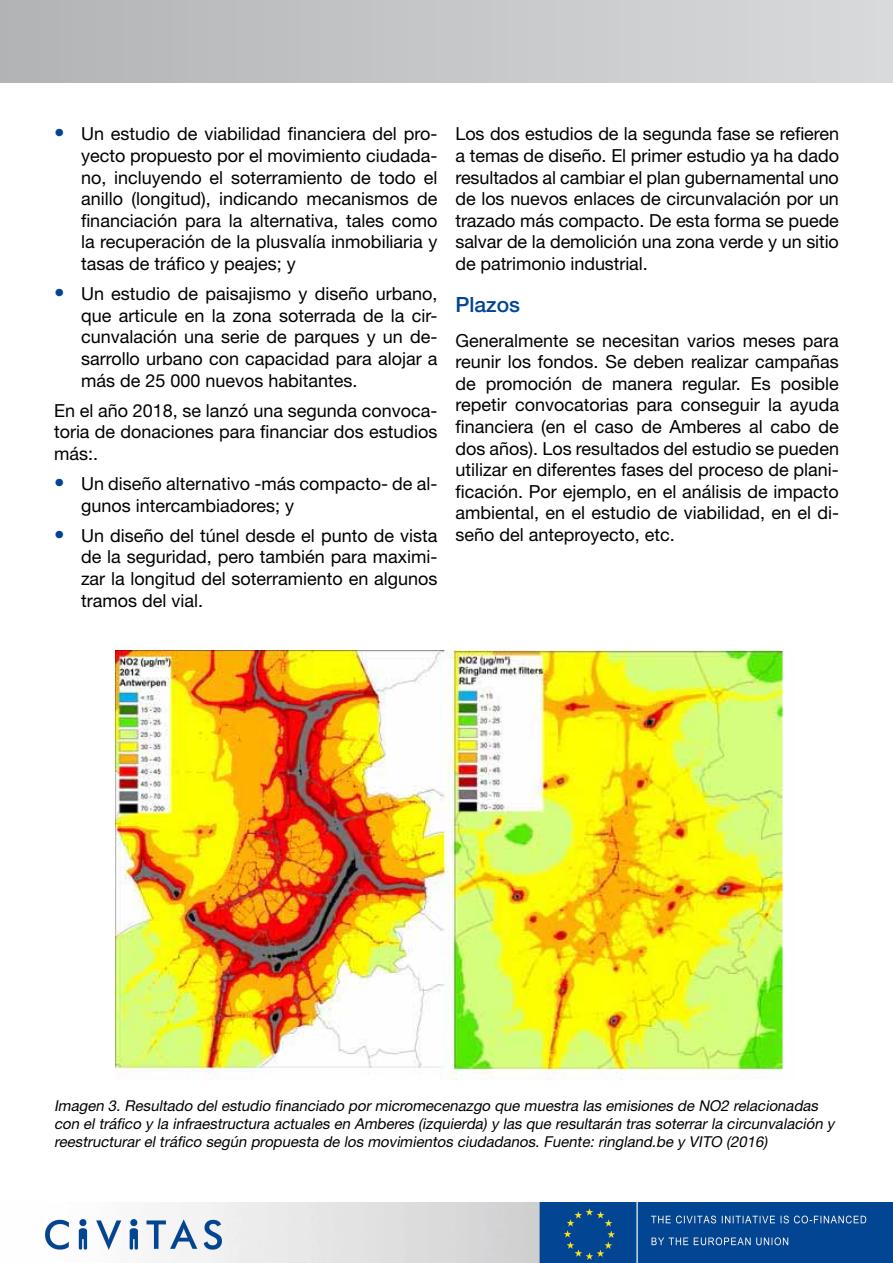
<style>
.page{position:relative;width:893px;height:1263px;background:#fff}
.page>*{position:absolute;margin:0;border:0;box-sizing:border-box;transform-origin:0 0}
.t1{font:500 21px "Helvetica Neue LT Pro";color:#004494}
.t2{font:18px/21.6px "Helvetica Neue LT Pro";color:#000;text-align:justify}
.t3{font:italic 15px/18px "Helvetica Neue LT Pro";color:#000}
.s1{font-size:21px;color:#004494}
</style>
<div class="page">
<div style="left:0;top:0;width:893px;height:82px;background:linear-gradient(to right,#b2b3b5,#d9dadb)"></div>
<img style="left:116px;top:651px;width:668px;height:429px">
<img style="left:45px;top:1203px;width:848px;height:60px">
<p class="t2" style="left:81px;top:123px;width:358px;text-indent:-27px"><span class="s1">•</span> Un estudio de viabilidad financiera del pro&shy;yecto propuesto por el movimiento ciudada&shy;no, incluyendo el soterramiento de todo el anillo (longitud), indicando mecanismos de financiación para la alternativa, tales como la recuperación de la plusvalía inmobiliaria y tasas de tráfico y peajes; y</p>
<p class="t2" style="left:81px;top:283px;width:358px;text-indent:-27px"><span class="s1">•</span> Un estudio de paisajismo y diseño urbano, que articule en la zona soterrada de la cir&shy;cunvalación una serie de parques y un de&shy;sarrollo urbano con capacidad para alojar a más de 25 000 nuevos habitantes.</p>
<p class="t2" style="left:54px;top:399px;width:385px">En el año 2018, se lanzó una segunda convoca&shy;toria de donaciones para financiar dos estudios más:.</p>
<p class="t2" style="left:81px;top:472px;width:358px;text-indent:-27px"><span class="s1">•</span> Un diseño alternativo -más compacto- de al&shy;gunos intercambiadores; y</p>
<p class="t2" style="left:81px;top:524px;width:358px;text-indent:-27px"><span class="s1">•</span> Un diseño del túnel desde el punto de vista de la seguridad, pero también para maximi&shy;zar la longitud del soterramiento en algunos tramos del vial.</p>
<p class="t2" style="left:455px;top:123px;width:385px">Los dos estudios de la segunda fase se refieren a temas de diseño. El primer estudio ya ha dado resultados al cambiar el plan gubernamental uno de los nuevos enlaces de circunvalación por un trazado más compacto. De esta forma se puede salvar de la demolición una zona verde y un sitio de patrimonio industrial.</p>
<p class="t1" style="left:455px;top:292px;width:66px">Plazos</p>
<p class="t2" style="left:455px;top:329px;width:385px">Generalmente se necesitan varios meses para reunir los fondos. Se deben realizar campañas de promoción de manera regular. Es posible repetir convocatorias para conseguir la ayuda financiera (en el caso de Amberes al cabo de dos años). Los resultados del estudio se pueden utilizar en diferentes fases del proceso de plani&shy;ficación. Por ejemplo, en el análisis de impacto ambiental, en el estudio de viabilidad, en el di&shy;seño del anteproyecto, etc.</p>
<p class="t3" style="left:54px;top:1096px;width:782px">Imagen 3. Resultado del estudio financiado por micromecenazgo que muestra las emisiones de NO2 relacionadas con el tráfico y la infraestructura actuales en Amberes (izquierda) y las que resultarán tras soterrar la circunvalación y reestructurar el tráfico según propuesta de los movimientos ciudadanos. Fuente: ringland.be y VITO (2016)</p>
</div>
